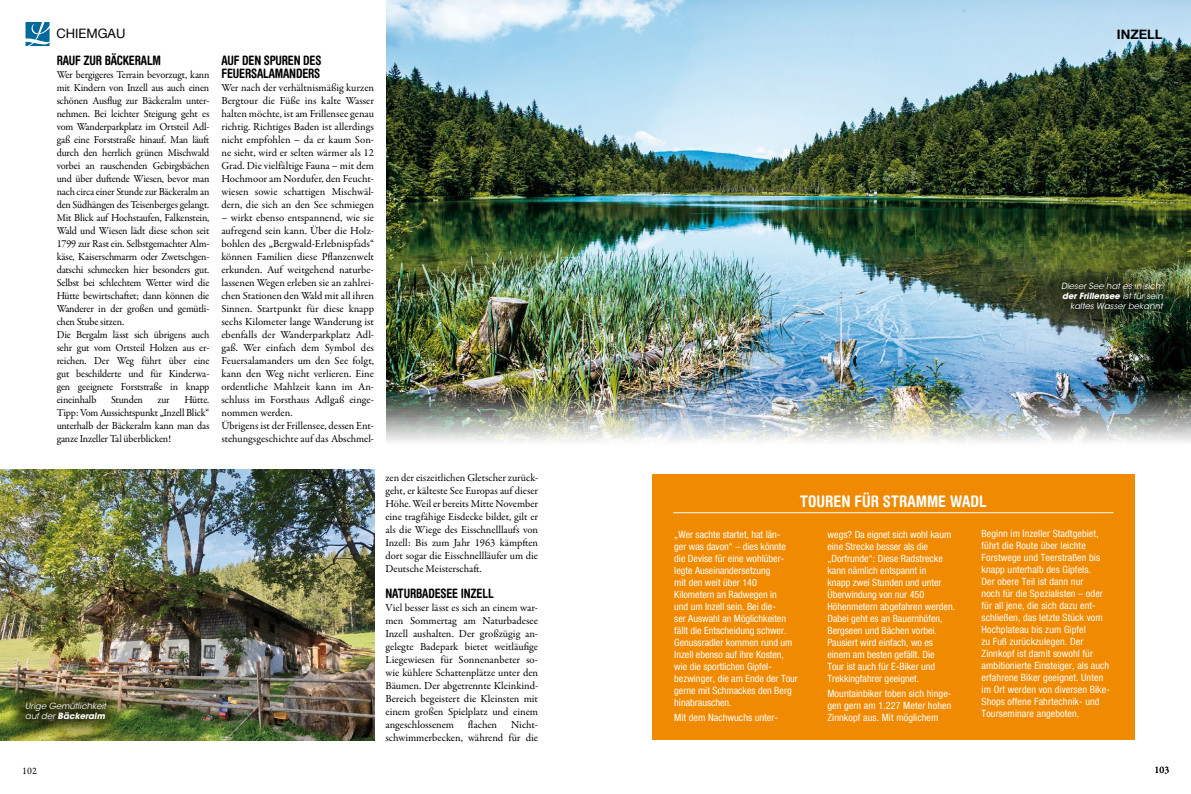
<style>
.page{position:relative;width:1191px;height:794px;background:#fff}
.page>*{position:absolute;margin:0;border:0;box-sizing:border-box;transform-origin:0 0}
.t1{font:700 condensed 16px "Helvetica Rounded LT Std";color:#fff}
.t2{font:700 condensed 13px/13px "Helvetica Rounded LT Std";letter-spacing:-.015em;color:#000;scale:.93 1}
.t3{font:13px "Helvetica Neue LT Com";color:#000}
.t4{font:700 13px "Helvetica Neue LT Com";color:#000}
.t5{font:10.8px/13px "Garamond Premr Pro";letter-spacing:-.01em;color:#000;text-align:justify}
.t6{font:10.8px/13px "Garamond Premr Pro";letter-spacing:-.01em;color:#000;scale:.96 1}
.t7{font:condensed 10px/12px "Helvetica Neue LT Com";color:#fff}
.t8{font:10px "Garamond Premr Pro";letter-spacing:.015em;color:#000}
.t9{font:italic 8.5px/10px "ITC Avant Garde Std";color:#fff}
.s1{font-weight:700}
</style>
<div class="page">
<img style="left:386px;top:0;width:805px;height:481px">
<img style="left:0;top:469px;width:374px;height:271px">
<div style="left:652px;top:474px;width:482px;height:266px;background:#f08a00"></div>
<hr style="left:673px;top:512px;width:440px;height:1px;background:#fff">
<div style="left:5px;top:681px;width:122px;height:59px;background:#000;opacity:.86"></div>
<div style="left:7px;top:683px;width:118px;height:55px;background:#000;opacity:.34"></div>
<div style="left:1025px;top:246px;width:166px;height:101px;background:#000;opacity:.45"></div>
<svg style="left:26px;top:22px;width:24px;height:24px"></svg>
<p class="t3" style="left:56px;top:26px;width:71px">CHIEMGAU</p>
<p class="t4" style="left:1116px;top:26px;width:47px">INZELL</p>
<p class="t2" style="left:57px;top:54px;width:112px">RAUF ZUR BÄCKERALM</p>
<p class="t6" style="left:57px;top:68px;width:161px">Wer bergigeres Terrain bevorzugt, kann mit Kindern von Inzell aus auch einen schönen Ausflug zur Bäckeralm unter&shy;nehmen. Bei leichter Steigung geht es vom Wanderparkplatz im Ortsteil Adl&shy;gaß eine Forststraße hinauf. Man läuft durch den herrlich grünen Mischwald vorbei an rauschenden Gebirgsbächen und über duftende Wiesen, bevor man nach circa einer Stunde zur Bäckeralm an den Südhängen des Teisenberges gelangt.<br>Mit Blick auf Hochstaufen, Falkenstein, Wald und Wiesen lädt diese schon seit 1799 zur Rast ein. Selbstgemachter Alm&shy;käse, Kaiserschmarrn oder Zwetschgen&shy;datschi schmecken hier besonders gut.<br>Selbst bei schlechtem Wetter wird die Hütte bewirtschaftet; dann können die Wanderer in der großen und gemütli&shy;chen Stube sitzen.<br>Die Bergalm lässt sich übrigens auch sehr gut vom Ortsteil Holzen aus er&shy;reichen. Der Weg führt über eine gut beschilderte und für Kinderwa&shy;gen geeignete Forststraße in knapp eineinhalb</p>
<p class="t6" style="left:111px;top:393px;width:35px">Stunden</p>
<p class="t6" style="left:158px;top:393px;width:14px">zur</p>
<p class="t6" style="left:57px;top:393px;width:161px;text-align:justify;text-indent:128px">Hütte.<br>Tipp: Vom Aussichtspunkt „Inzell Blick“ unterhalb der Bäckeralm kann man das ganze Inzeller Tal überblicken!</p>
<p class="t9" style="left:25px;top:701px;width:84px">Urige Gemütlichkeit auf der <span class="s1">Bäckeralm</span></p>
<p class="t2" style="left:221px;top:54px;width:109px">AUF DEN SPUREN DES<br>FEUERSALAMANDERS</p>
<p class="t5" style="left:221px;top:81px;width:154px">Wer nach der verhältnismäßig kurzen Bergtour die Füße ins kalte Wasser halten möchte, ist am Frillensee genau richtig. Richtiges Baden ist allerdings nicht empfohlen – da er kaum Son&shy;ne sieht, wird er selten wärmer als 12<br>Grad. Die vielfältige Fauna – mit dem Hochmoor am Nordufer, den Feucht&shy;wiesen sowie schattigen Mischwäl&shy;dern, die sich an den See schmiegen</p>
<p class="t5" style="left:221px;top:211px;width:154px;text-align:left">– wirkt ebenso entspannend, wie sie aufregend sein kann. Über die Holz&shy;bohlen des „Bergwald-Erlebnispfads“ können Familien diese Pflanzenwelt erkunden. Auf weitgehend naturbe&shy;lassenen Wegen erleben sie an zahlrei&shy;chen Stationen den Wald mit all ihren Sinnen. Startpunkt für diese knapp sechs Kilometer lange Wanderung ist ebenfalls der Wanderparkplatz Adl&shy;gaß. Wer einfach dem Symbol des Feuersalamanders um den See folgt, kann den Weg nicht verlieren. Eine ordentliche Mahlzeit kann im An&shy;schluss im Forsthaus Adlgaß einge&shy;nommen werden.<br>Übrigens ist der Frillensee, dessen Ent&shy;stehungsgeschichte auf das Abschmel-</p>
<p class="t5" style="left:385px;top:471px;width:154px">zen der eiszeitlichen Gletscher zurück&shy;geht, er kälteste See Europas auf dieser Höhe. Weil er bereits Mitte November eine tragfähige Eisdecke bildet, gilt er als die Wiege des Eisschnelllaufs von Inzell: Bis zum Jahr 1963 kämpften dort sogar die Eisschnellläufer um die Deutsche Meisterschaft.</p>
<p class="t2" style="left:385px;top:587px;width:118px">NATURBADESEE INZELL</p>
<p class="t5" style="left:385px;top:601px;width:154px">Viel besser lässt es sich an einem war&shy;men Sommertag am Naturbadesee Inzell aushalten. Der großzügig an&shy;gelegte Badepark bietet weitläufige Liegewiesen für Sonnenanbeter so&shy;wie kühlere Schattenplätze unter den Bäumen. Der abgetrennte Kleinkind-Bereich begeistert die Kleinsten mit einem großen Spielplatz und einem angeschlossenem</p>
<p class="t5" style="left:385px;top:718px;width:154px;text-align:right">Nicht-<br>schwimmerbecken, während für die</p>
<p class="t5" style="left:468px;top:718px;width:31px">flachen</p>
<p class="t9" style="left:1061px;top:281px;width:105px;text-align:right">Dieser See hat es in sich: <span class="s1">der Frillensee</span> ist für sein kaltes Wasser bekannt</p>
<h1 class="t1" style="left:800px;top:491px;width:189px">TOUREN FÜR STRAMME WADL</h1>
<p class="t7" style="left:827px;top:528px;width:129px">wegs? Da eignet sich wohl kaum eine Strecke besser als die „Dorfrunde“: Diese Radstrecke kann nämlich entspannt in<br>knapp zwei Stunden und unter<br>Überwindung von nur 450<br>Höhenmetern abgefahren werden.<br>Dabei geht es an Bauernhöfen,<br>Bergseen und Bächen vorbei.<br>Pausiert wird einfach, wo es einem am besten gefällt. Die<br>Tour ist auch für E-Biker und<br>Trekkingfahrer geeignet.</p>
<p class="t7" style="left:827px;top:687px;width:125px;text-align:justify">Mountainbiker toben sich hinge&shy;gen gern am 1.227 Meter hohen Zinnkopf aus. Mit möglichem</p>
<p class="t7" style="left:981px;top:527px;width:130px">Beginn im Inzeller Stadtgebiet, führt die Route über leichte<br>Forstwege und Teerstraßen bis knapp unterhalb des Gipfels.<br>Der obere Teil ist dann nur<br>noch für die Spezialisten – oder für all jene, die sich dazu ent&shy;schließen, das letzte Stück vom<br>Hochplateau bis zum Gipfel<br>zu Fuß zurückzulegen. Der<br>Zinnkopf ist damit sowohl für ambitionierte Einsteiger, als auch erfahrene Biker geeignet. Unten im Ort werden von diversen Bike-<br>Shops offene Fahrtechnik- und<br>Tourseminare angeboten.</p>
<p class="t7" style="left:674px;top:528px;width:125px">„Wer sachte startet, hat län-<br>ger was davon“ – dies könnte die Devise für eine wohlüber&shy;legte Auseinandersetzung<br>mit den weit über 140<br>Kilometern an Radwegen in<br>und um Inzell sein. Bei die-<br>ser Auswahl an Möglichkeiten fällt die Entscheidung schwer.<br>Genussradler kommen rund um<br>Inzell ebenso auf ihre Kosten, wie die sportlichen Gipfel&shy;bezwinger, die am Ende der Tour gerne mit Schmackes den Berg hinabrauschen.</p>
<p class="t7" style="left:674px;top:711px;width:105px">Mit dem Nachwuchs unter-</p>
<p class="t8" style="left:22px;top:765px;width:16px">102</p>
<p class="t8" style="left:1154px;top:764px;width:16px">103</p>
</div>
